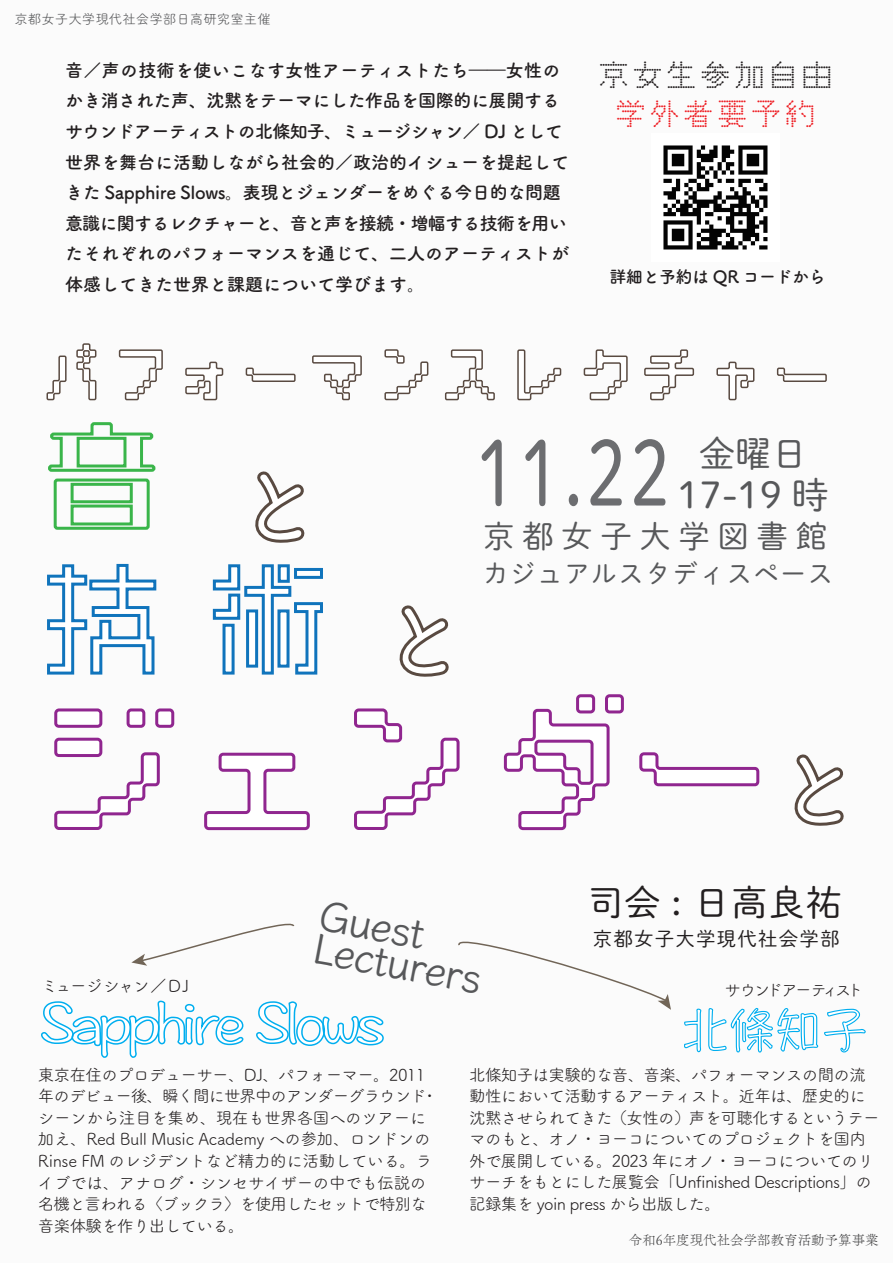
<style>
.page{position:relative;width:893px;height:1263px;background:#fbfbfb}
.page>*{position:absolute;margin:0;border:0;box-sizing:border-box;transform-origin:0 0}
.t1{font:91.5px "DNP Shuei M Go Std L";color:#6c6d70;scale:.76 1}
.t2{font:600 42px/33.5px "Klee";color:#57585a}
.t3{font:37.5px "DNP Shuei M Go Std L";color:#57585a}
.t4{font:36px "DNP Shuei M Go Std L";letter-spacing:.04em;color:#231f20}
.t5{font:36px "DNP Shuei M Go Std L";color:#57585a}
.t6{font:31.5px "DNP Shuei M Go Std L";letter-spacing:.24em;color:#57585a}
.t7{font:29.7px "AB neuron";letter-spacing:.14em;color:#231f20}
.t8{font:29.7px "AB neuron";letter-spacing:.14em;color:#ee1d23}
.t9{font:25.5px "DNP Shuei M Go Std L";letter-spacing:.06em;color:#57585a}
.t10{font:19.5px "DNP Shuei M Go Std L";letter-spacing:.06em;color:#231f20}
.t11{font:700 18px/30.6px "Tsuku A Rd Gothic";letter-spacing:-.02em;color:#231f20}
.t12{font:700 16.95px "Tsuku A Rd Gothic";letter-spacing:-.02em;color:#231f20}
.t13{font:16.5px/21.6px "Tsuku A Rd Gothic";letter-spacing:-.02em;color:#231f20}
.t14{font:16.5px/21.6px "Tsuku A Rd Gothic";letter-spacing:-.04em;color:#231f20}
.t15{font:16.5px "Tsuku A Rd Gothic";letter-spacing:-.08em;color:#231f20}
.t16{font:16.5px "Tsuku A Rd Gothic";letter-spacing:-.18em;color:#231f20}
.t17{font:13.5px "Tsuku A Old Min Pr 6 N L";color:#3e3e3f}
.t18{font:13.5px "Tsuku A Rd Gothic";color:#57585a}
</style>
<div class="page">
<img style="left:663px;top:145px;width:105px;height:105px">
<svg style="left:48px;top:422px;width:108px;height:108px"></svg>
<svg style="left:47px;top:563px;width:110px;height:112px"></svg>
<svg style="left:212px;top:564px;width:111px;height:111px"></svg>
<svg style="left:54px;top:708px;width:121px;height:122px"></svg>
<svg style="left:204px;top:752px;width:106px;height:79px"></svg>
<svg style="left:354px;top:708px;width:106px;height:122px"></svg>
<svg style="left:503px;top:694px;width:121px;height:137px"></svg>
<svg style="left:639px;top:752px;width:121px;height:35px"></svg>
<svg style="left:46px;top:343px;width:51px;height:58px"></svg>
<svg style="left:118px;top:349px;width:45px;height:52px"></svg>
<svg style="left:185px;top:361px;width:39px;height:40px"></svg>
<svg style="left:245px;top:367px;width:51px;height:15px"></svg>
<svg style="left:312px;top:355px;width:50px;height:46px"></svg>
<svg style="left:384px;top:349px;width:45px;height:52px"></svg>
<svg style="left:444px;top:349px;width:51px;height:52px"></svg>
<svg style="left:517px;top:349px;width:45px;height:52px"></svg>
<svg style="left:583px;top:349px;width:45px;height:52px"></svg>
<svg style="left:644px;top:349px;width:51px;height:52px"></svg>
<svg style="left:716px;top:361px;width:39px;height:40px"></svg>
<svg style="left:776px;top:367px;width:51px;height:15px"></svg>
<svg style="left:684px;top:1008px;width:182px;height:45px"></svg>
<svg style="left:794px;top:754px;width:50px;height:72px"></svg>
<svg style="left:458px;top:941px;width:213px;height:69px"></svg>
<svg style="left:41px;top:923px;width:343px;height:135px"></svg>
<svg style="left:255px;top:471px;width:50px;height:72px"></svg>
<svg style="left:399px;top:605px;width:50px;height:72px"></svg>
<p class="t18" style="left:14px;top:9px;width:258px">京都女子大学現代社会学部日高研究室主催</p>
<p class="t11" style="left:65px;top:54px;width:506px">音／声の技術を使いこなす女性アーティストたち――女性のかき消された声、沈黙をテーマにした作品を国際的に展開するサウンドアーティストの北條知子、ミュージシャン／ DJ として世界を舞台に活動しながら社会的／政治的イシューを提起してきた Sapphire Slows。表現とジェンダーをめぐる今日的な問題意識に関するレクチャーと、音と声を接続・増幅する技術を用いたそれぞれのパフォーマンスを通じて、二人のアーティストが体感してきた世界と課題について学びます。</p>
<h3 class="t7" style="left:599px;top:62px;width:234px">京女生参加自由</h3>
<h3 class="t8" style="left:616px;top:100px;width:200px">学外者要予約</h3>
<p class="t12" style="left:610px;top:263px;width:217px">詳細と予約は QR コードから</p>
<h1 class="t1" style="left:476px;top:407px;width:257px">11.22</h1>
<h3 class="t5" style="left:699px;top:427px;width:110px">金曜日</h3>
<h3 class="t3" style="left:678px;top:467px;width:153px">17-19 時</h3>
<h3 class="t6" style="left:483px;top:513px;width:345px">京都女子大学図書館</h3>
<h3 class="t9" style="left:483px;top:555px;width:351px">カジュアルスタディスペース</h3>
<h3 class="t4" style="left:587px;top:876px;width:257px">司会 : 日高良祐</h3>
<h2 class="t2" style="left:324px;top:896px;width:173px;rotate:11deg">Guest<br>Lecturers</h2>
<p class="t10" style="left:593px;top:924px;width:248px">京都女子大学現代社会学部</p>
<p class="t15" style="left:41px;top:973px;width:149px">ミュージシャン／DJ</p>
<p class="t16" style="left:724px;top:978px;width:141px">サウンドアーティスト</p>
<p class="t13" style="left:38px;top:1063px;width:402px">東京在住のプロデューサー、DJ、パフォーマー。2011年のデビュー後、瞬く間に世界中のアンダーグラウンド・シーンから注目を集め、現在も世界各国へのツアーに加え、Red Bull Music Academy への参加、ロンドンの<br>Rinse FM のレジデントなど精力的に活動している。ライブでは、アナログ・シンセサイザーの中でも伝説の名機と言われる〈ブックラ〉を使用したセットで特別な音楽体験を作り出している。</p>
<p class="t14" style="left:469px;top:1063px;width:412px">北條知子は実験的な音、音楽、パフォーマンスの間の流動性において活動するアーティスト。近年は、歴史的に沈黙させられてきた（女性の）声を可聴化するというテーマのもと、オノ・ヨーコについてのプロジェクトを国内外で展開している。2023 年にオノ・ヨーコについてのリサーチをもとにした展覧会「Unfinished Descriptions」の記録集を yoin press から出版した。</p>
<p class="t17" style="left:629px;top:1228px;width:251px">令和6年度現代社会学部教育活動予算事業</p>
</div>
